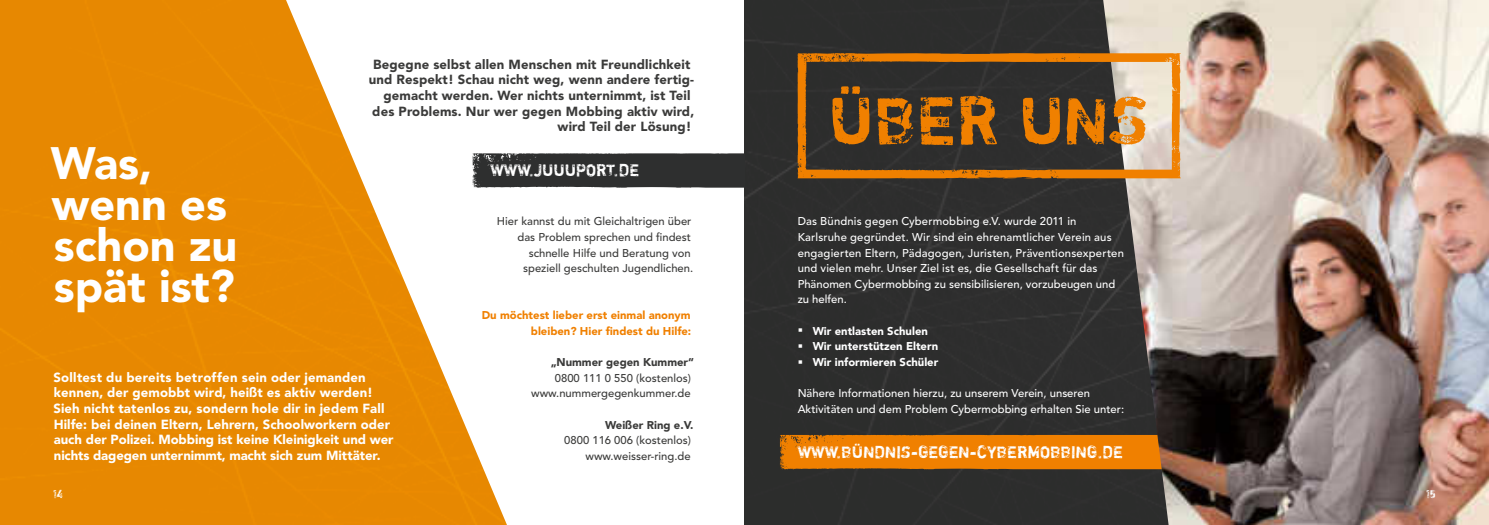
<style>
.page{position:relative;width:1489px;height:525px;background:#fff}
.page>*{position:absolute;margin:0;border:0;box-sizing:border-box;transform-origin:0 0}
.t1{font:900 45px/41.2px "Avenir LT Std";color:#fff}
.t2{font:16.88px "Shortcut";color:#fff}
.t3{font:900 13.12px/15.6px "Avenir LT Std";letter-spacing:.005em;color:#fff}
.t4{font:900 13.12px/15.6px "Avenir LT Std";letter-spacing:.01em;color:#3b3b3a;text-align:right}
.t5{font:500 11.25px/15.6px "Avenir LT Std";color:#fff}
.t6{font:500 11.25px/15.6px "Avenir LT Std";color:#3b3b3a;text-align:right}
.t7{font:900 11.25px "Avenir LT Std";color:#fff}
.t8{font:900 11.25px/15.6px "Avenir LT Std";color:#f08000;text-align:right}
.t9{font:900 11.25px "Avenir LT Std";color:#3b3b3a}
.t10{font:11.25px "Shortcut";color:#fff}
.s1{font-family:"Arial";font-weight:400;font-size:15px}
</style>
<div class="page">
<div style="left:744px;top:1px;width:359px;height:523px;background:#2d2d2d"></div>
<svg style="left:780px;top:434px;width:323px;height:36px;background:#e27a02"></svg>
<div style="left:507px;top:153px;width:237px;height:35px;background:#2e2f2f"></div>
<img style="left:0;top:1px;width:507px;height:523px">
<img style="left:1103px;top:1px;width:385px;height:523px">
<svg style="left:797px;top:53px;width:383px;height:125px;background:#7d5a31"></svg>
<p class="t4" style="left:369px;top:56px;width:327px">Begegne selbst allen Menschen mit Freundlichkeit und Respekt! Schau nicht weg, wenn andere fertig&shy;gemacht werden. Wer nichts unternimmt, ist Teil des Problems. Nur wer gegen Mobbing aktiv wird, wird Teil der Lösung!</p>
<h1 class="t1" style="left:51px;top:142px;width:188px">Was, wenn es schon zu spät ist?</h1>
<p class="t3" style="left:54px;top:369px;width:341px">Solltest du bereits betroffen sein oder jemanden kennen, der gemobbt wird, heißt es aktiv werden!<br>Sieh nicht tatenlos zu, sondern hole dir in jedem Fall Hilfe: bei deinen Eltern, Lehrern, Schoolworkern oder auch der Polizei. Mobbing ist keine Kleinigkeit und wer nichts dagegen unternimmt, macht sich zum Mittäter.</p>
<h2 class="t2" style="left:490px;top:160px;width:150px">WWW.JUUUPORT.DE</h2>
<p class="t6" style="left:496px;top:214px;width:198px">Hier kannst du mit Gleichaltrigen über das Problem sprechen und findest schnelle Hilfe und Beratung von speziell geschulten Jugendlichen.</p>
<p class="t8" style="left:481px;top:307px;width:211px">Du möchtest lieber erst einmal anonym bleiben? Hier findest du Hilfe:</p>
<p class="t9" style="left:550px;top:355px;width:145px">„Nummer gegen Kummer“</p>
<p class="t6" style="left:531px;top:370px;width:161px">0800 111 0 550 (kostenlos) www.nummergegenkummer.de</p>
<p class="t9" style="left:605px;top:418px;width:90px">Weißer Ring e.V.</p>
<p class="t6" style="left:564px;top:433px;width:128px">0800 116 006 (kostenlos) www.weisser-ring.de</p>
<p class="t5" style="left:797px;top:214px;width:328px">Das Bündnis gegen Cybermobbing e.V. wurde 2011 in Karlsruhe gegründet. Wir sind ein ehrenamtlicher Verein aus engagierten Eltern, Pädagogen, Juristen, Präventions experten und vielen mehr. Unser Ziel ist es, die Gesellschaft für das Phänomen Cybermobbing zu sensibilisieren, vor zu beugen und zu helfen.</p>
<p class="t7" style="left:797px;top:324px;width:132px"><span class="s1">▪</span> Wir entlasten Schulen</p>
<p class="t7" style="left:797px;top:340px;width:142px"><span class="s1">▪</span> Wir unterstützen Eltern</p>
<p class="t7" style="left:797px;top:355px;width:142px"><span class="s1">▪</span> Wir informieren Schüler</p>
<p class="t5" style="left:797px;top:386px;width:328px">Nähere Informationen hierzu, zu unserem Verein, unseren<br>Aktivitäten und dem Problem Cybermobbing erhalten Sie unter:</p>
<h2 class="t2" style="left:797px;top:441px;width:327px">WWW.BÜNDNIS-GEGEN-CYBERMOBBING.DE</h2>
<p class="t10" style="left:53px;top:486px;width:11px">14</p>
<p class="t10" style="left:1426px;top:486px;width:11px">15</p>
</div>
